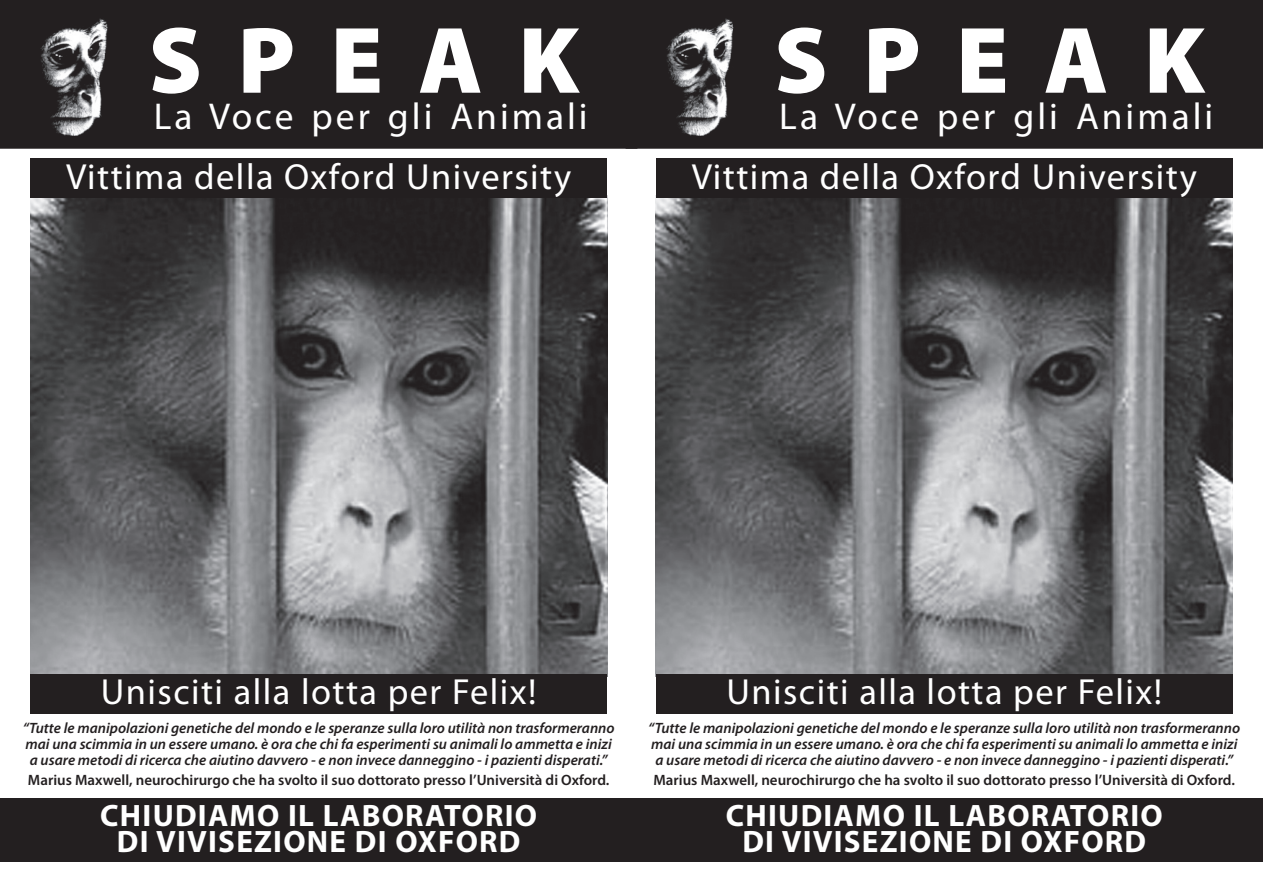
<style>
.page{position:relative;width:1263px;height:893px;background:#fff}
.page>*{position:absolute;margin:0;border:0;box-sizing:border-box;transform-origin:0 0}
.t1{font:900 95.25px "Myriad Pro";letter-spacing:.37em;color:#fff}
.t2{font:37.5px "Myriad Pro";letter-spacing:.08em;color:#fff}
.t3{font:36.45px "Myriad Pro";letter-spacing:.04em;color:#fff}
.t4{font:700 31.05px/25.5px "Myriad Pro";letter-spacing:.04em;color:#fff;text-align:center}
.t5{font:italic 600 15px/16px "Myriad Pro";color:#231f20}
.t6{font:600 15px "Myriad Pro";color:#231f20}
</style>
<div class="page">
<img style="left:656px;top:198px;width:576px;height:476px">
<div style="left:640px;top:14px;width:609px;height:121px;background:#231f20"></div>
<div style="left:626px;top:0;width:637px;height:149px;border:13px solid #231f20"></div>
<div style="left:656px;top:158px;width:576px;height:40px;background:#231f20"></div>
<div style="left:656px;top:674px;width:576px;height:40px;background:#231f20"></div>
<div style="left:626px;top:798px;width:637px;height:64px;background:#231f20"></div>
<img style="left:30px;top:198px;width:577px;height:476px">
<div style="left:6px;top:6px;width:625px;height:136px;background:#231f20"></div>
<div style="left:0;top:0;width:637px;height:149px;border:13px solid #231f20"></div>
<div style="left:30px;top:158px;width:577px;height:40px;background:#231f20"></div>
<div style="left:30px;top:674px;width:577px;height:40px;background:#231f20"></div>
<div style="left:0;top:798px;width:637px;height:64px;background:#231f20"></div>
<h1 class="t1" style="left:149px;top:7px;width:433px">SPEAK</h1>
<h2 class="t2" style="left:154px;top:93px;width:435px">La Voce per gli Animali</h2>
<h3 class="t3" style="left:66px;top:154px;width:507px">Vittima della Oxford University</h3>
<h1 class="t1" style="left:774px;top:7px;width:433px">SPEAK</h1>
<h2 class="t2" style="left:779px;top:93px;width:435px">La Voce per gli Animali</h2>
<h3 class="t3" style="left:692px;top:154px;width:507px">Vittima della Oxford University</h3>
<h3 class="t3" style="left:101px;top:669px;width:437px">Unisciti alla lotta per Felix!</h3>
<p class="t5" style="left:23px;top:719px;width:593px">“Tutte le manipolazioni genetiche del mondo e le speranze sulla loro utilità non trasformeranno mai una scimmia in un essere umano. è ora che chi fa esperimenti su animali lo ammetta e inizi a usare metodi di ricerca che aiutino davvero - e non invece danneggino - i pazienti disperati.”</p>
<p class="t6" style="left:28px;top:771px;width:583px">Marius Maxwell, neurochirurgo che ha svolto il suo dottorato presso l’Università di Oxford.</p>
<h3 class="t4" style="left:100px;top:802px;width:438px">CHIUDIAMO IL LABORATORIO<br>DI VIVISEZIONE DI OXFORD</h3>
<h3 class="t3" style="left:726px;top:669px;width:437px">Unisciti alla lotta per Felix!</h3>
<p class="t5" style="left:648px;top:719px;width:593px">“Tutte le manipolazioni genetiche del mondo e le speranze sulla loro utilità non trasformeranno mai una scimmia in un essere umano. è ora che chi fa esperimenti su animali lo ammetta e inizi a usare metodi di ricerca che aiutino davvero - e non invece danneggino - i pazienti disperati.”</p>
<p class="t6" style="left:653px;top:771px;width:583px">Marius Maxwell, neurochirurgo che ha svolto il suo dottorato presso l’Università di Oxford.</p>
<h3 class="t4" style="left:726px;top:802px;width:438px">CHIUDIAMO IL LABORATORIO<br>DI VIVISEZIONE DI OXFORD</h3>
</div>
